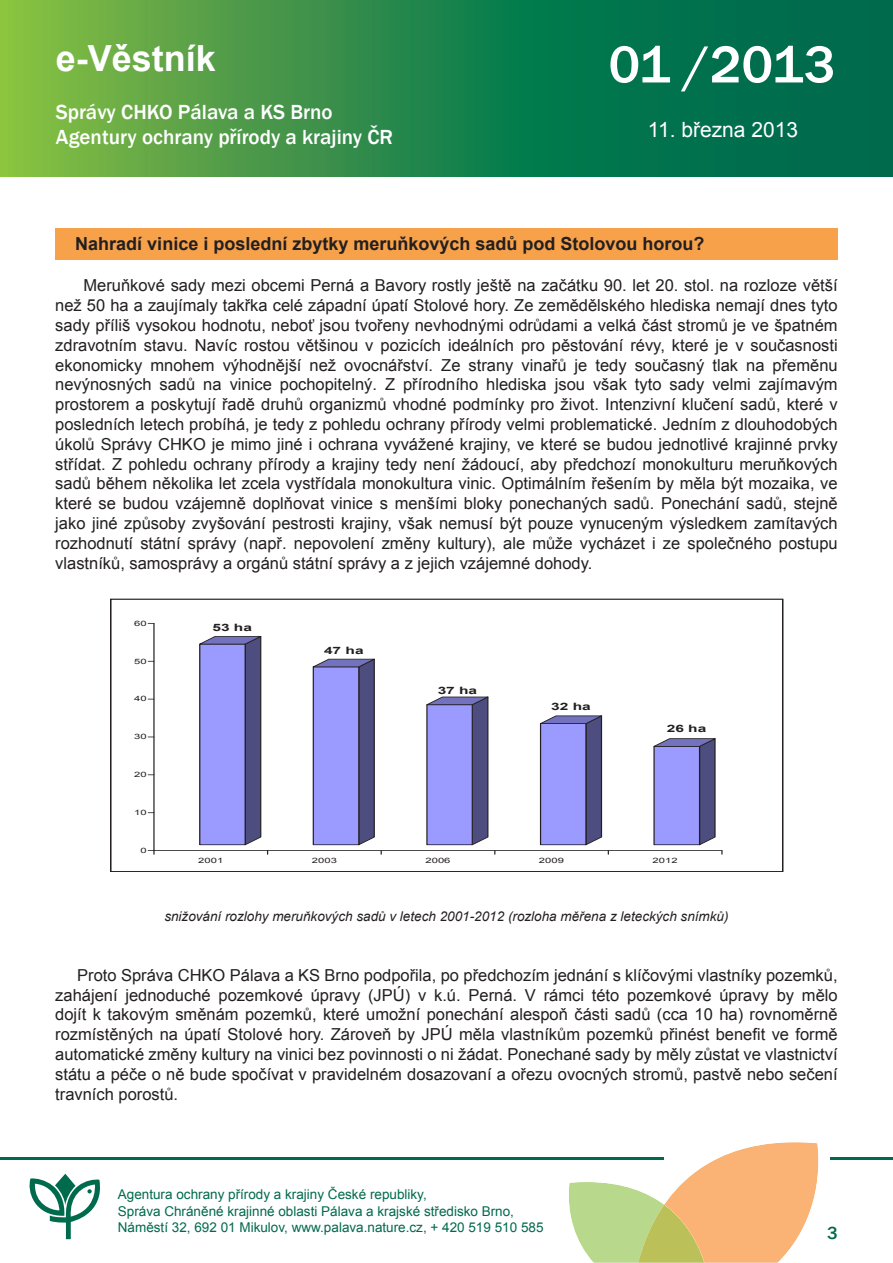
<style>
.page{position:relative;width:893px;height:1263px;background:#fff}
.page>*{position:absolute;margin:0;border:0;box-sizing:border-box;transform-origin:0 0}
.t1{font:500 54px "Franklin Gothic";letter-spacing:-.01em;color:#fff}
.t2{font:700 36px "Arial";color:#fff}
.t3{font:500 21px "Franklin Gothic";color:#fff}
.t4{font:21px "Arial";color:#fff}
.t5{font:700 18px "Arial";color:#231f20}
.t6{font:500 18px "Franklin Gothic";color:#006a4d}
.t7{font:16.5px/19.8px "Arial";color:#231f20;text-align:justify}
.t8{font:13.5px "Arial";color:#006a4d}
.t9{font:italic 13.5px "Arial";color:#231f20}
.t10{font:700 10.2px "Arial";color:#231f20;scale:1.52 1}
.t11{font:7.35px "Arial";letter-spacing:.005em;color:#231f20;scale:1.52 1}
</style>
<div class="page">
<div style="left:55px;top:228px;width:783px;height:32px;background:#f7a24b"></div>
<svg style="left:0;top:0;width:893px;height:176px;background:#2a894a"></svg>
<svg style="left:566px;top:1142px;width:253px;height:121px"></svg>
<svg style="left:29px;top:1174px;width:71px;height:65px"></svg>
<hr style="left:0;top:1158px;width:663px;height:2px;background:#006a4d">
<hr style="left:830px;top:1158px;width:63px;height:2px;background:#006a4d">
<hr style="left:154px;top:623px;width:1px;height:227px;background:#231f20">
<hr style="left:154px;top:850px;width:568px;height:1px;background:#231f20">
<svg style="left:148px;top:850px;width:7px;height:4px"></svg>
<svg style="left:197px;top:636px;width:71px;height:218px;background:#9393d8"></svg>
<svg style="left:311px;top:658px;width:71px;height:196px"></svg>
<svg style="left:424px;top:696px;width:72px;height:158px"></svg>
<svg style="left:538px;top:715px;width:71px;height:139px"></svg>
<svg style="left:651px;top:738px;width:72px;height:116px"></svg>
<div style="left:110px;top:599px;width:673px;height:273px;border:1px solid #231f20"></div>
<p class="t2" style="left:56px;top:34px;width:162px">e-Věstník</p>
<p class="t1" style="left:608px;top:31px;width:228px">01 /2013</p>
<p class="t3" style="left:56px;top:99px;width:279px">Správy CHKO Pálava a KS Brno</p>
<p class="t3" style="left:56px;top:124px;width:339px">Agentury ochrany přírody a krajiny ČR</p>
<p class="t4" style="left:648px;top:116px;width:152px">11. března 2013</p>
<p class="t5" style="left:75px;top:232px;width:631px">Nahradí vinice i poslední zbytky meruňkových sadů pod Stolovou horou?</p>
<p class="t7" style="left:55px;top:276px;width:784px;text-indent:28px">Meruňkové sady mezi obcemi Perná a Bavory rostly ještě na začátku 90. let 20. stol. na rozloze větší než 50 ha a zaujímaly takřka celé západní úpatí Stolové hory. Ze zemědělského hlediska nemají dnes tyto sady příliš vysokou hodnotu, neboť jsou tvořeny nevhodnými odrůdami a velká část stromů je ve špatném zdravotním stavu. Navíc rostou většinou v pozicích ideálních pro pěstování révy, které je v současnosti ekonomicky mnohem výhodnější než ovocnářství. Ze strany vinařů je tedy současný tlak na přeměnu nevýnosných sadů na vinice pochopitelný. Z přírodního hlediska jsou však tyto sady velmi zajímavým prostorem a poskytují řadě druhů organizmů vhodné podmínky pro život. Intenzivní klučení sadů, které v posledních letech probíhá, je tedy z pohledu ochrany přírody velmi problematické. Jedním z dlouhodobých úkolů Správy CHKO je mimo jiné i ochrana vyvážené krajiny, ve které se budou jednotlivé krajinné prvky střídat. Z pohledu ochrany přírody a krajiny tedy není žádoucí, aby předchozí monokulturu meruňkových sadů během několika let zcela vystřídala monokultura vinic. Optimálním řešením by měla být mozaika, ve které se budou vzájemně doplňovat vinice s menšími bloky ponechaných sadů. Ponechání sadů, stejně jako jiné způsoby zvyšování pestrosti krajiny, však nemusí být pouze vynuceným výsledkem zamítavých rozhodnutí státní správy (např. nepovolení změny kultury), ale může vycházet i ze společného postupu vlastníků, samosprávy a orgánů státní správy a z jejich vzájemné dohody.</p>
<p class="t11" style="left:134px;top:618px;width:10px">60</p>
<p class="t11" style="left:134px;top:656px;width:10px">50</p>
<p class="t11" style="left:134px;top:694px;width:10px">40</p>
<p class="t11" style="left:134px;top:732px;width:10px">30</p>
<p class="t11" style="left:134px;top:770px;width:10px">20</p>
<p class="t11" style="left:134px;top:808px;width:10px">10</p>
<p class="t11" style="left:140px;top:845px;width:6px">0</p>
<p class="t10" style="left:212px;top:620px;width:28px">53 ha</p>
<p class="t10" style="left:324px;top:644px;width:28px">47 ha</p>
<p class="t10" style="left:438px;top:683px;width:28px">37 ha</p>
<p class="t10" style="left:551px;top:699px;width:28px">32 ha</p>
<p class="t10" style="left:667px;top:722px;width:28px">26 ha</p>
<p class="t11" style="left:198px;top:855px;width:18px">2001</p>
<p class="t11" style="left:312px;top:855px;width:18px">2003</p>
<p class="t11" style="left:425px;top:855px;width:18px">2006</p>
<p class="t11" style="left:539px;top:855px;width:18px">2009</p>
<p class="t11" style="left:653px;top:855px;width:18px">2012</p>
<p class="t9" style="left:164px;top:908px;width:566px">snižování rozlohy meruňkových sadů v letech 2001-2012 (rozloha měřena z leteckých snímků)</p>
<p class="t7" style="left:55px;top:965px;width:784px;text-indent:22px">Proto Správa CHKO Pálava a KS Brno podpořila, po předchozím jednání s klíčovými vlastníky pozemků, zahájení jednoduché pozemkové úpravy (JPÚ) v k.ú. Perná. V rámci této pozemkové úpravy by mělo dojít k takovým směnám pozemků, které umožní ponechání alespoň části sadů (cca 10 ha) rovnoměrně rozmístěných na úpatí Stolové hory. Zároveň by JPÚ měla vlastníkům pozemků přinést benefit ve formě automatické změny kultury na vinici bez povinnosti o ni žádat. Ponechané sady by měly zůstat ve vlastnictví státu a péče o ně bude spočívat v pravidelném dosazovaní a ořezu ovocných stromů, pastvě nebo sečení travních porostů.</p>
<p class="t8" style="left:118px;top:1186px;width:310px">Agentura ochrany přírody a krajiny České republiky,</p>
<p class="t8" style="left:118px;top:1202px;width:398px">Správa Chráněné krajinné oblasti Pálava a krajské středisko Brno,</p>
<p class="t8" style="left:118px;top:1218px;width:427px">Náměstí 32, 692 01 Mikulov, www.palava.nature.cz, + 420 519 510 585</p>
<p class="t6" style="left:827px;top:1222px;width:12px">3</p>
</div>
